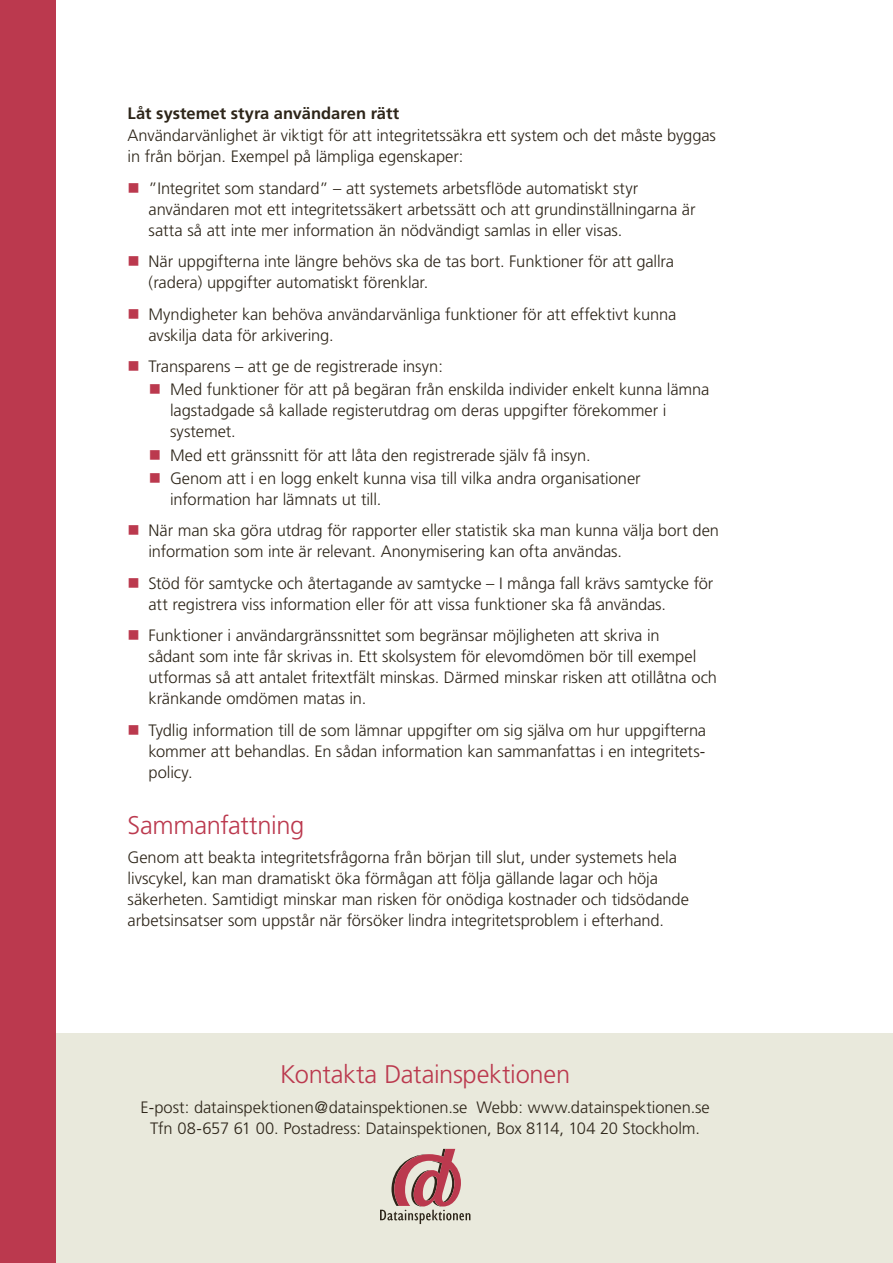
<style>
.page{position:relative;width:893px;height:1263px;background:#fff}
.page>*{position:absolute;margin:0;border:0;box-sizing:border-box;transform-origin:0 0}
.t1{font:300 25.5px "Frutiger";letter-spacing:-.015em;color:#bb394e}
.t2{font:300 16.5px/21px "Frutiger";letter-spacing:-.005em;color:#2d2519}
.t3{font:700 16.5px "Frutiger";color:#2d2519}
</style>
<div class="page">
<div style="left:0;top:1033px;width:893px;height:230px;background:#e9e9dc"></div>
<svg style="left:380px;top:1149px;width:90px;height:75px"></svg>
<div style="left:0;top:0;width:55px;height:1263px;background:#bb394e"></div>
<p class="t3" style="left:128px;top:103px;width:273px">Låt systemet styra användaren rätt</p>
<p class="t2" style="left:128px;top:125px;width:590px">Användarvänlighet är viktigt för att integritetssäkra ett system och det måste byggas in från början. Exempel på lämpliga egenskaper:</p>
<p class="t2" style="left:149px;top:178px;width:548px">”Integritet som standard” – att systemets arbetsflöde automatiskt styr användaren mot ett integritetssäkert arbetssätt och att grundinställningarna är satta så att inte mer information än nödvändigt samlas in eller visas.</p>
<p class="t2" style="left:149px;top:251px;width:527px">När uppgifterna inte längre behövs ska de tas bort. Funktioner för att gallra (radera) uppgifter automatiskt förenklar.</p>
<p class="t2" style="left:149px;top:304px;width:529px">Myndigheter kan behöva användarvänliga funktioner för att effektivt kunna avskilja data för arkivering.</p>
<p class="t2" style="left:170px;top:355px;width:541px;line-height:23.1px;text-indent:-21px">Transparens – att ge de registrerade insyn:<br>Med funktioner för att på begäran från enskilda individer enkelt kunna lämna</p>
<p class="t2" style="left:170px;top:400px;width:498px">lagstadgade så kallade registerutdrag om deras uppgifter förekommer i systemet.</p>
<p class="t2" style="left:170px;top:443px;width:472px;line-height:23.1px">Med ett gränssnitt för att låta den registrerade själv få insyn.<br>Genom att i en logg enkelt kunna visa till vilka andra organisationer</p>
<p class="t2" style="left:149px;top:483px;width:572px;line-height:31.5px;text-indent:22px">information har lämnats ut till.<br>När man ska göra utdrag för rapporter eller statistik ska man kunna välja bort den</p>
<p class="t2" style="left:149px;top:536px;width:566px;line-height:31.5px">information som inte är relevant. Anonymisering kan ofta användas.<br>Stöd för samtycke och återtagande av samtycke – I många fall krävs samtycke för</p>
<p class="t2" style="left:149px;top:588px;width:519px;line-height:31.5px">att registrera viss information eller för att vissa funktioner ska få användas.<br>Funktioner i användargränssnittet som begränsar möjligheten att skriva in</p>
<p class="t2" style="left:149px;top:646px;width:570px">sådant som inte får skrivas in. Ett skolsystem för elevomdömen bör till exempel utformas så att antalet fritextfält minskas. Därmed minskar risken att otillåtna och kränkande omdömen matas in.</p>
<p class="t2" style="left:149px;top:720px;width:559px;text-align:justify">Tydlig information till de som lämnar uppgifter om sig själva om hur uppgifterna kommer att behandlas. En sådan information kan sammanfattas i en integritets&shy;policy.</p>
<h1 class="t1" style="left:128px;top:810px;width:178px">Sammanfattning</h1>
<p class="t2" style="left:128px;top:847px;width:563px">Genom att beakta integritetsfrågorna från början till slut, under systemets hela livscykel, kan man dramatiskt öka förmågan att följa gällande lagar och höja säkerheten. Samtidigt minskar man risken för onödiga kostnader och tidsödande arbetsinsatser som uppstår när försöker lindra integritetsproblem i efterhand.</p>
<h1 class="t1" style="left:280px;top:1060px;width:291px">Kontakta Datainspektionen</h1>
<p class="t2" style="left:141px;top:1097px;width:571px;text-align:center">E-post: datainspektionen@datainspektionen.se Webb: www.datainspektionen.se<br>Tfn 08-657 61 00. Postadress: Datainspektionen, Box 8114, 104 20 Stockholm.</p>
</div>
